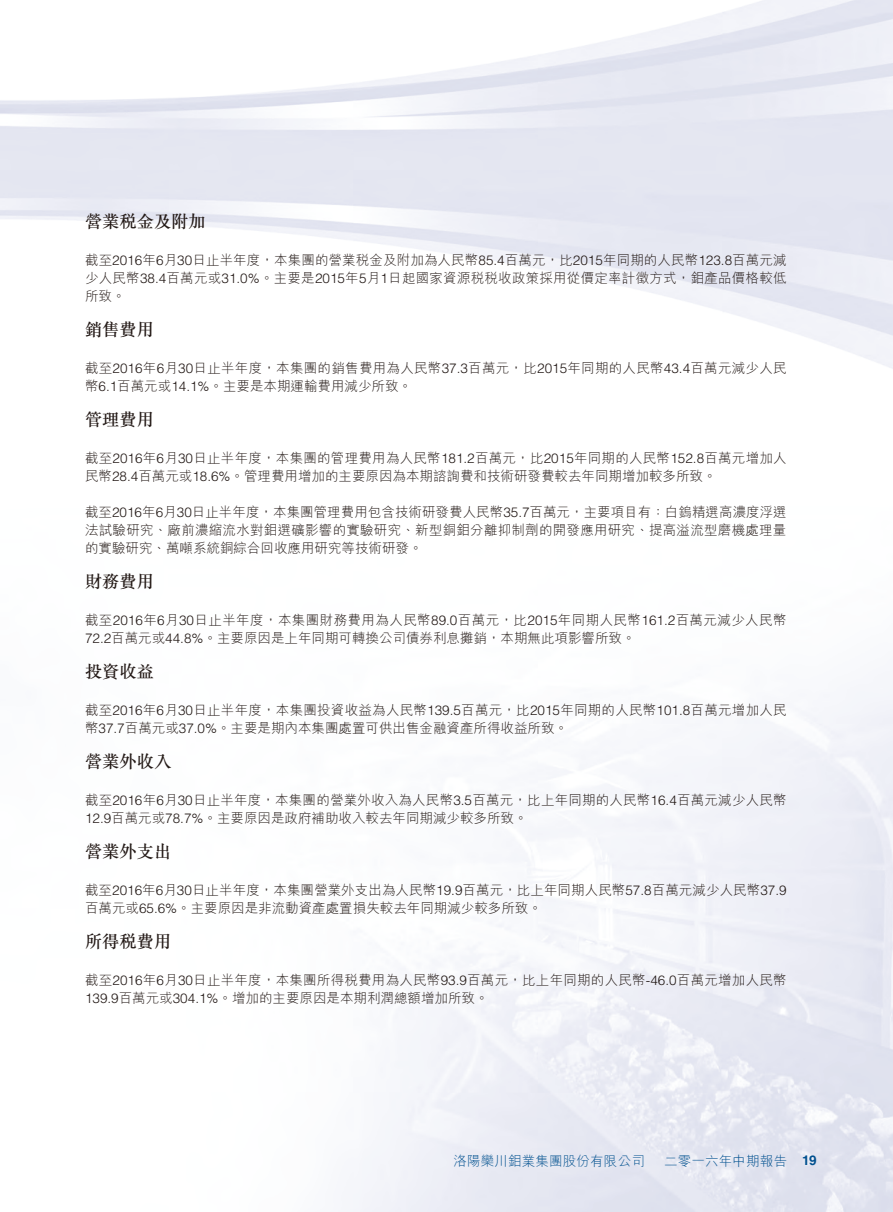
<style>
.page{position:relative;width:893px;height:1212px;background:#fff}
.page>*{position:absolute;margin:0;border:0;box-sizing:border-box;transform-origin:0 0}
.t1{font:500 17.25px "M Sung HK";color:#231916}
.t2{font:300 13.5px/18px "M Hei HK";letter-spacing:.01em;color:#231916}
.t3{font:300 13.5px "M Hei HK";letter-spacing:.015em;color:#00508f}
.s1{font-family:"Helvetica LT Std"}
.s2{font-family:"Helvetica LT Std";font-weight:700}
</style>
<div class="page">
<p class="t1" style="left:85px;top:210px;width:122px">營業稅金及附加</p>
<p class="t2" style="left:85px;top:250px;width:703px;text-align:justify">截至<span class="s1">2016</span>年<span class="s1">6</span>月<span class="s1">30</span>日止半年度，本集團的營業稅金及附加為人民幣<span class="s1">85.4</span>百萬元，比<span class="s1">2015</span>年同期的人民幣<span class="s1">123.8</span>百萬元減少人民幣<span class="s1">38.4</span>百萬元或<span class="s1">31.0%</span>。主要是<span class="s1">2015</span>年<span class="s1">5</span>月<span class="s1">1</span>日起國家資源稅稅收政策採用從價定率計徵方式，鉬產品價格較低所致。</p>
<p class="t1" style="left:85px;top:318px;width:70px">銷售費用</p>
<p class="t2" style="left:85px;top:358px;width:703px">截至<span class="s1">2016</span>年<span class="s1">6</span>月<span class="s1">30</span>日止半年度，本集團的銷售費用為人民幣<span class="s1">37.3</span>百萬元，比<span class="s1">2015</span>年同期的人民幣<span class="s1">43.4</span>百萬元減少人民幣<span class="s1">6.1</span>百萬元或<span class="s1">14.1%</span>。主要是本期運輸費用減少所致。</p>
<p class="t1" style="left:85px;top:408px;width:70px">管理費用</p>
<p class="t2" style="left:85px;top:448px;width:703px">截至<span class="s1">2016</span>年<span class="s1">6</span>月<span class="s1">30</span>日止半年度，本集團的管理費用為人民幣<span class="s1">181.2</span>百萬元，比<span class="s1">2015</span>年同期的人民幣<span class="s1">152.8</span>百萬元增加人民幣<span class="s1">28.4</span>百萬元或<span class="s1">18.6%</span>。管理費用增加的主要原因為本期諮詢費和技術研發費較去年同期增加較多所致。</p>
<p class="t2" style="left:85px;top:502px;width:703px;text-align:justify">截至<span class="s1">2016</span>年<span class="s1">6</span>月<span class="s1">30</span>日止半年度，本集團管理費用包含技術研發費人民幣<span class="s1">35.7</span>百萬元，主要項目有：白鎢精選高濃度浮選法試驗研究、廠前濃縮流水對鉬選礦影響的實驗研究、新型銅鉬分離抑制劑的開發應用研究、提高溢流型磨機處理量的實驗研究、萬噸系統銅綜合回收應用研究等技術研發。</p>
<p class="t1" style="left:85px;top:570px;width:70px">財務費用</p>
<p class="t2" style="left:85px;top:610px;width:703px">截至<span class="s1">2016</span>年<span class="s1">6</span>月<span class="s1">30</span>日止半年度，本集團財務費用為人民幣<span class="s1">89.0</span>百萬元，比<span class="s1">2015</span>年同期人民幣<span class="s1">161.2</span>百萬元減少人民幣<br><span class="s1">72.2</span>百萬元或<span class="s1">44.8%</span>。主要原因是上年同期可轉換公司債券利息攤銷，本期無此項影響所致。</p>
<p class="t1" style="left:85px;top:660px;width:70px">投資收益</p>
<p class="t2" style="left:85px;top:700px;width:703px">截至<span class="s1">2016</span>年<span class="s1">6</span>月<span class="s1">30</span>日止半年度，本集團投資收益為人民幣<span class="s1">139.5</span>百萬元，比<span class="s1">2015</span>年同期的人民幣<span class="s1">101.8</span>百萬元增加人民幣<span class="s1">37.7</span>百萬元或<span class="s1">37.0%</span>。主要是期內本集團處置可供出售金融資產所得收益所致。</p>
<p class="t1" style="left:85px;top:750px;width:88px">營業外收入</p>
<p class="t2" style="left:85px;top:790px;width:703px">截至<span class="s1">2016</span>年<span class="s1">6</span>月<span class="s1">30</span>日止半年度，本集團的營業外收入為人民幣<span class="s1">3.5</span>百萬元，比上年同期的人民幣<span class="s1">16.4</span>百萬元減少人民幣<br><span class="s1">12.9</span>百萬元或<span class="s1">78.7%</span>。主要原因是政府補助收入較去年同期減少較多所致。</p>
<p class="t1" style="left:85px;top:840px;width:88px">營業外支出</p>
<p class="t2" style="left:85px;top:880px;width:703px">截至<span class="s1">2016</span>年<span class="s1">6</span>月<span class="s1">30</span>日止半年度，本集團營業外支出為人民幣<span class="s1">19.9</span>百萬元，比上年同期人民幣<span class="s1">57.8</span>百萬元減少人民幣<span class="s1">37.9</span>百萬元或<span class="s1">65.6%</span>。主要原因是非流動資產處置損失較去年同期減少較多所致。</p>
<p class="t1" style="left:85px;top:930px;width:88px">所得稅費用</p>
<p class="t2" style="left:85px;top:970px;width:703px">截至<span class="s1">2016</span>年<span class="s1">6</span>月<span class="s1">30</span>日止半年度，本集團所得稅費用為人民幣<span class="s1">93.9</span>百萬元，比上年同期的人民幣<span class="s1">-46.0</span>百萬元增加人民幣<br><span class="s1">139.9</span>百萬元或<span class="s1">304.1%</span>。增加的主要原因是本期利潤總額增加所致。</p>
<p class="t3" style="left:453px;top:1154px;width:193px">洛陽欒川鉬業集團股份有限公司</p>
<p class="t3" style="left:664px;top:1154px;width:154px">二零一六年中期報告 <span class="s2">19</span></p>
</div>
